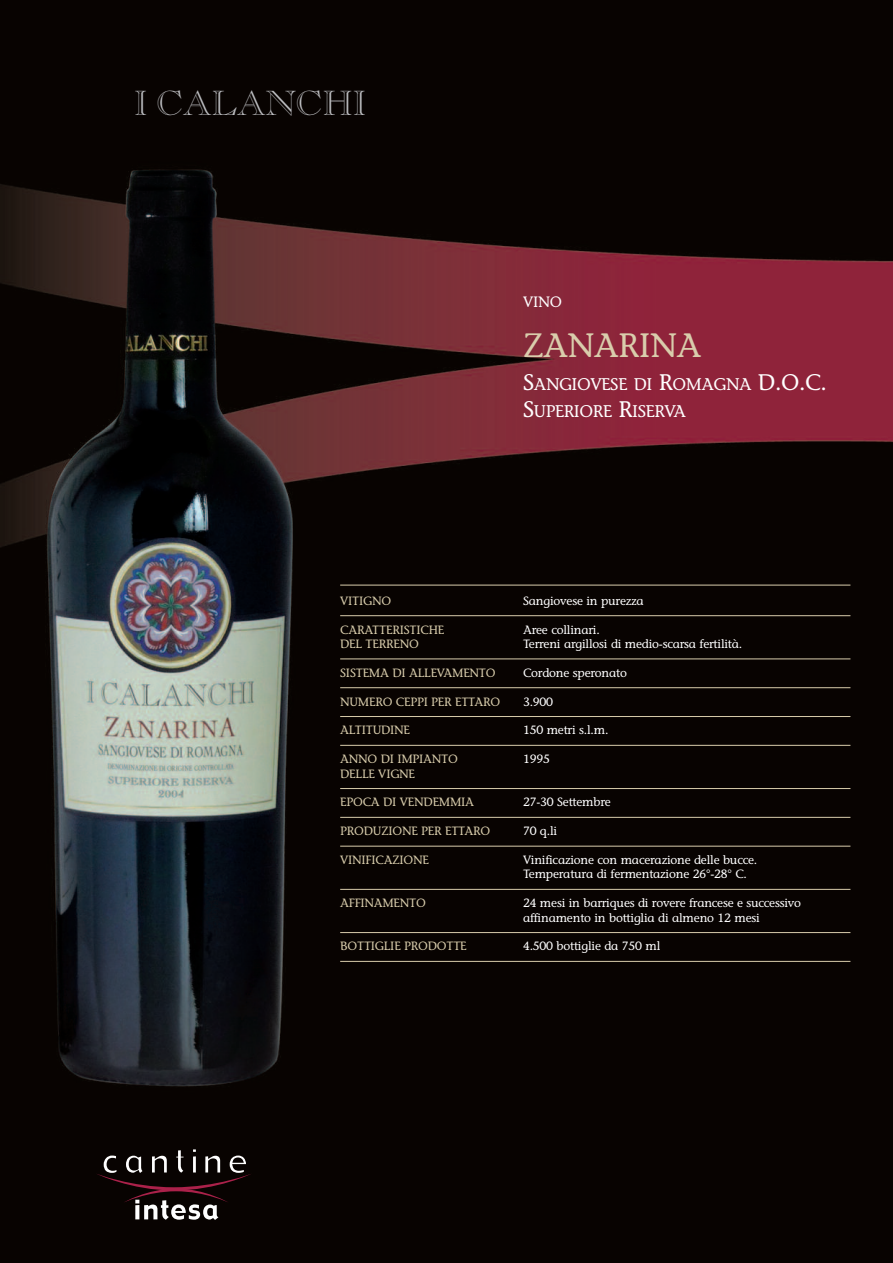
<style>
.page{position:relative;width:893px;height:1263px;background:#fff}
.page>*{position:absolute;margin:0;border:0;box-sizing:border-box;transform-origin:0 0}
.t1{font:34.35px "Caslon Open Face LT";letter-spacing:-.015em;color:#bcbdc0}
.t2{font:33.75px "Stone Informal LT";letter-spacing:-.015em;color:#d9cdac}
.t3{font:16.8px/27px "Stone Informal LT";letter-spacing:-.025em;color:#fff}
.t4{font:15px "Stone Informal LT";color:#fff}
.t5{font:12px/14.4px "Stone Informal LT";letter-spacing:-.015em;color:#fff}
.t6{font:12px/14.4px "Stone Informal LT";letter-spacing:-.015em;color:#d9cdac}
.s1{font-size:22.5px}
</style>
<div class="page">
<img style="left:0;top:0;width:893px;height:1263px">
<hr style="left:340px;top:585px;width:510px;height:1px;background:#d9cdac">
<hr style="left:340px;top:615px;width:510px;height:1px;background:#d9cdac">
<hr style="left:340px;top:658px;width:510px;height:1px;background:#d9cdac">
<hr style="left:340px;top:687px;width:510px;height:1px;background:#d9cdac">
<hr style="left:340px;top:716px;width:510px;height:1px;background:#d9cdac">
<hr style="left:340px;top:745px;width:510px;height:1px;background:#d9cdac">
<hr style="left:340px;top:788px;width:510px;height:1px;background:#d9cdac">
<hr style="left:340px;top:817px;width:510px;height:1px;background:#d9cdac">
<hr style="left:340px;top:846px;width:510px;height:1px;background:#d9cdac">
<hr style="left:340px;top:889px;width:510px;height:1px;background:#d9cdac">
<hr style="left:340px;top:932px;width:510px;height:1px;background:#d9cdac">
<hr style="left:340px;top:961px;width:510px;height:1px;background:#d9cdac">
<svg style="left:96px;top:1149px;width:156px;height:71px;background:#2c2222"></svg>
<h1 class="t1" style="left:134px;top:91px;width:234px">I CALANCHI</h1>
<p class="t4" style="left:523px;top:296px;width:40px">VINO</p>
<h2 class="t2" style="left:523px;top:333px;width:180px">ZANARINA</h2>
<h3 class="t3" style="left:523px;top:372px;width:305px"><span class="s1">S</span>ANGIOVESE DI <span class="s1">R</span>OMAGNA <span class="s1">D.O.C.<br>S</span>UPERIORE <span class="s1">R</span>ISERVA</h3>
<p class="t6" style="left:340px;top:595px;width:53px">VITIGNO</p>
<p class="t6" style="left:340px;top:623px;width:106px">CARATTERISTICHE<br>DEL TERRENO</p>
<p class="t6" style="left:340px;top:667px;width:157px">SISTEMA DI ALLEVAMENTO</p>
<p class="t6" style="left:340px;top:695px;width:162px">NUMERO CEPPI PER ETTARO</p>
<p class="t6" style="left:340px;top:724px;width:71px">ALTITUDINE</p>
<p class="t6" style="left:340px;top:753px;width:119px">ANNO DI IMPIANTO<br>DELLE VIGNE</p>
<p class="t6" style="left:340px;top:796px;width:135px">EPOCA DI VENDEMMIA</p>
<p class="t6" style="left:340px;top:825px;width:151px">PRODUZIONE PER ETTARO</p>
<p class="t6" style="left:340px;top:854px;width:90px">VINIFICAZIONE</p>
<p class="t6" style="left:340px;top:897px;width:87px">AFFINAMENTO</p>
<p class="t6" style="left:340px;top:940px;width:128px">BOTTIGLIE PRODOTTE</p>
<p class="t5" style="left:523px;top:595px;width:122px">Sangiovese in purezza</p>
<p class="t5" style="left:523px;top:623px;width:221px">Aree collinari.<br>Terreni argillosi di medio-scarsa fertilità.</p>
<p class="t5" style="left:523px;top:667px;width:105px">Cordone speronato</p>
<p class="t5" style="left:523px;top:695px;width:32px">3.900</p>
<p class="t5" style="left:523px;top:724px;width:87px">150 metri s.l.m.</p>
<p class="t5" style="left:523px;top:753px;width:28px">1995</p>
<p class="t5" style="left:523px;top:796px;width:89px">27-30 Settembre</p>
<p class="t5" style="left:523px;top:825px;width:36px">70 q.li</p>
<p class="t5" style="left:523px;top:854px;width:236px">Vinificazione con macerazione delle bucce.<br>Temperatura di fermentazione 26°-28° C.</p>
<p class="t5" style="left:523px;top:897px;width:280px">24 mesi in barriques di rovere francese e successivo affinamento in bottiglia di almeno 12 mesi</p>
<p class="t5" style="left:523px;top:940px;width:139px">4.500 bottiglie da 750 ml</p>
</div>
